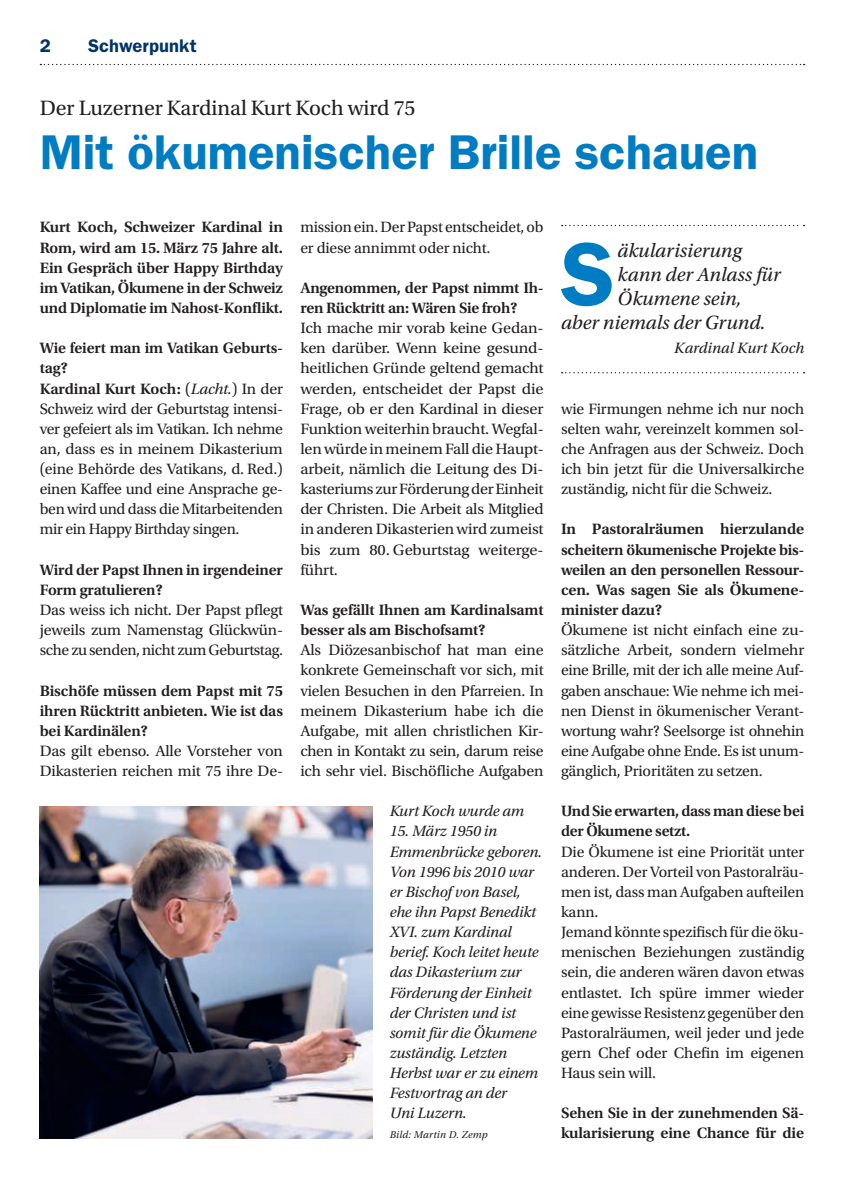
<style>
.page{position:relative;width:844px;height:1191px;background:#fff}
.page>*{position:absolute;margin:0;border:0;box-sizing:border-box;transform-origin:0 0}
.t1{font:600 90.3px "ITC Franklin Gothic Std";color:#007cc2}
.t2{font:600 49px "ITC Franklin Gothic Std";color:#007cc2}
.t3{font:21.88px "Utopia Std";color:#231f20}
.t4{font:italic 20.12px "Utopia Std";color:#231f20}
.t5{font:600 18.38px "ITC Franklin Gothic Std";letter-spacing:.005em;color:#003667}
.t6{font:15.75px/20.1px "Utopia Std";letter-spacing:-.01em;color:#231f20}
.t7{font:600 15.75px/20.1px "Utopia Std";letter-spacing:-.01em;color:#231f20}
.t8{font:15.75px/20.1px "Utopia Std";letter-spacing:-.01em;color:#231f20;text-align:justify;scale:1.04 1}
.t9{font:italic 15.75px/20.1px "Utopia Std";letter-spacing:-.01em;color:#231f20}
.t10{font:italic 10.5px "Utopia Std";letter-spacing:.02em;color:#231f20}
.s1{font-weight:600}
.s2{font-style:italic}
</style>
<div class="page">
<svg style="left:40px;top:64px;width:764px;height:1px"></svg>
<img style="left:40px;top:806px;width:332px;height:332px">
<svg style="left:561px;top:372px;width:243px;height:1px"></svg>
<svg style="left:561px;top:225px;width:243px;height:1px"></svg>
<p class="t5" style="left:40px;top:35px;width:13px">2</p>
<p class="t5" style="left:88px;top:35px;width:110px">Schwerpunkt</p>
<h3 class="t3" style="left:40px;top:96px;width:377px">Der Luzerner Kardinal Kurt Koch wird 75</h3>
<h2 class="t2" style="left:40px;top:123px;width:719px">Mit ökumenischer Brille schauen</h2>
<p class="t7" style="left:40px;top:217px;width:245px;text-align:justify">Kurt Koch, Schweizer Kardinal in Rom, wird am 15. März 75 Jahre alt.<br>Ein Gespräch über Happy Birthday im Vatikan, Ökumene in der Schweiz und Diplomatie im Nahost-Konflikt.</p>
<p class="t6" style="left:40px;top:338px;width:245px"><span class="s1">Wie feiert man im Vatikan Geburts&shy;tag?<br>Kardinal Kurt Koch:</span> (<span class="s2">Lacht.</span>) In der<br>Schweiz wird der Geburtstag intensi&shy;ver gefeiert als im Vatikan. Ich nehme an, dass es in meinem Dikasterium (eine Behörde des Vatikans, d. Red.) einen Kaffee und eine Ansprache ge&shy;ben wird und dass die Mitarbeitenden mir ein Happy Birthday singen.</p>
<p class="t7" style="left:40px;top:560px;width:245px">Wird der Papst Ihnen in irgendeiner<br>Form gratulieren?</p>
<p class="t6" style="left:40px;top:600px;width:245px;text-align:justify">Das weiss ich nicht. Der Papst pflegt jeweils zum Namenstag Glückwün&shy;sche zu senden, nicht zum Geburtstag.</p>
<p class="t7" style="left:40px;top:680px;width:245px;text-align:justify">Bischöfe müssen dem Papst mit 75 ihren Rücktritt anbieten. Wie ist das bei Kardinälen?</p>
<p class="t6" style="left:40px;top:741px;width:245px">Das gilt ebenso. Alle Vorsteher von<br>Dikasterien reichen mit 75 ihre De-</p>
<p class="t6" style="left:300px;top:217px;width:245px">mission ein. Der Papst entscheidet, ob er diese annimmt oder nicht.</p>
<p class="t7" style="left:300px;top:278px;width:245px">Angenommen, der Papst nimmt Ih&shy;ren Rücktritt an: Wären Sie froh?</p>
<p class="t8" style="left:300px;top:318px;width:235px">Ich mache mir vorab keine Gedan&shy;ken darüber. Wenn keine gesund&shy;heitlichen Gründe geltend gemacht werden, entscheidet der Papst die Frage, ob er den Kardinal in dieser Funktion weiterhin braucht. Wegfal&shy;len würde in meinem Fall die Haupt&shy;arbeit, nämlich die Leitung des Di&shy;kasteriums zur Förderung der Einheit der Christen. Die Arbeit als Mitglied in anderen Dikasterien wird zumeist bis zum 80. Geburtstag weiterge&shy;führt.</p>
<p class="t7" style="left:300px;top:600px;width:245px">Was gefällt Ihnen am Kardinalsamt besser als am Bischofsamt?</p>
<p class="t6" style="left:300px;top:640px;width:245px;text-align:justify">Als Diözesanbischof hat man eine konkrete Gemeinschaft vor sich, mit vielen Besuchen in den Pfarreien. In meinem Dikasterium habe ich die Aufgabe, mit allen christlichen Kir&shy;chen in Kontakt zu sein, darum reise ich sehr viel. Bischöfliche Aufgaben</p>
<p class="t9" style="left:389px;top:801px;width:136px">Kurt Koch wurde am</p>
<p class="t9" style="left:389px;top:821px;width:154px">15. März 1950 in<br>Emmenbrücke geboren.<br>Von 1996 bis 2010 war er Bischof von Basel, ehe ihn Papst Benedikt<br>XVI. zum Kardinal berief. Koch leitet heute das Dikasterium zur<br>Förderung der Einheit der Christen und ist somit für die Ökumene zuständig. Letzten<br>Herbst war er zu einem<br>Festvortrag an der<br>Uni Luzern.</p>
<p class="t10" style="left:389px;top:1129px;width:99px">Bild: Martin D. Zemp</p>
<h1 class="t1" style="left:560px;top:221px;width:56px">S</h1>
<p class="t4" style="left:617px;top:240px;width:126px">äkularisierung</p>
<p class="t4" style="left:617px;top:264px;width:164px">kann der Anlass für</p>
<p class="t4" style="left:617px;top:288px;width:125px">Ökumene sein,</p>
<p class="t4" style="left:561px;top:312px;width:206px">aber niemals der Grund.</p>
<p class="t9" style="left:674px;top:338px;width:131px">Kardinal Kurt Koch</p>
<p class="t6" style="left:561px;top:399px;width:245px;text-align:justify">wie Firmungen nehme ich nur noch selten wahr, vereinzelt kommen sol&shy;che Anfragen aus der Schweiz. Doch ich bin jetzt für die Universalkirche zuständig, nicht für die Schweiz.</p>
<p class="t7" style="left:561px;top:519px;width:245px;text-align:justify">In Pastoralräumen hierzulande scheitern ökumenische Projekte bis&shy;weilen an den personellen Ressour&shy;cen. Was sagen Sie als Ökumene&shy;minister dazu?</p>
<p class="t6" style="left:561px;top:620px;width:245px;text-align:justify">Ökumene ist nicht einfach eine zu&shy;sätzliche Arbeit, sondern vielmehr eine Brille, mit der ich alle meine Auf&shy;gaben anschaue: Wie nehme ich mei&shy;nen Dienst in ökumenischer Verant&shy;wortung wahr? Seelsorge ist ohnehin eine Aufgabe ohne Ende. Es ist unum&shy;gänglich, Prioritäten zu setzen.</p>
<p class="t7" style="left:561px;top:801px;width:245px">Und Sie erwarten, dass man diese bei der Ökumene setzt.</p>
<p class="t6" style="left:561px;top:841px;width:245px">Die Ökumene ist eine Priorität unter anderen. Der Vorteil von Pastoralräu&shy;men ist, dass man Aufgaben aufteilen kann.<br>Jemand könnte spezifisch für die öku&shy;menischen Beziehungen zuständig sein, die anderen wären davon etwas entlastet. Ich spüre immer wieder eine gewisse Resistenz gegenüber den<br>Pastoralräumen, weil jeder und jede gern Chef oder Chefin im eigenen<br>Haus sein will.</p>
<p class="t7" style="left:561px;top:1103px;width:245px">Sehen Sie in der zunehmenden Sä&shy;kularisierung eine Chance für die</p>
</div>
